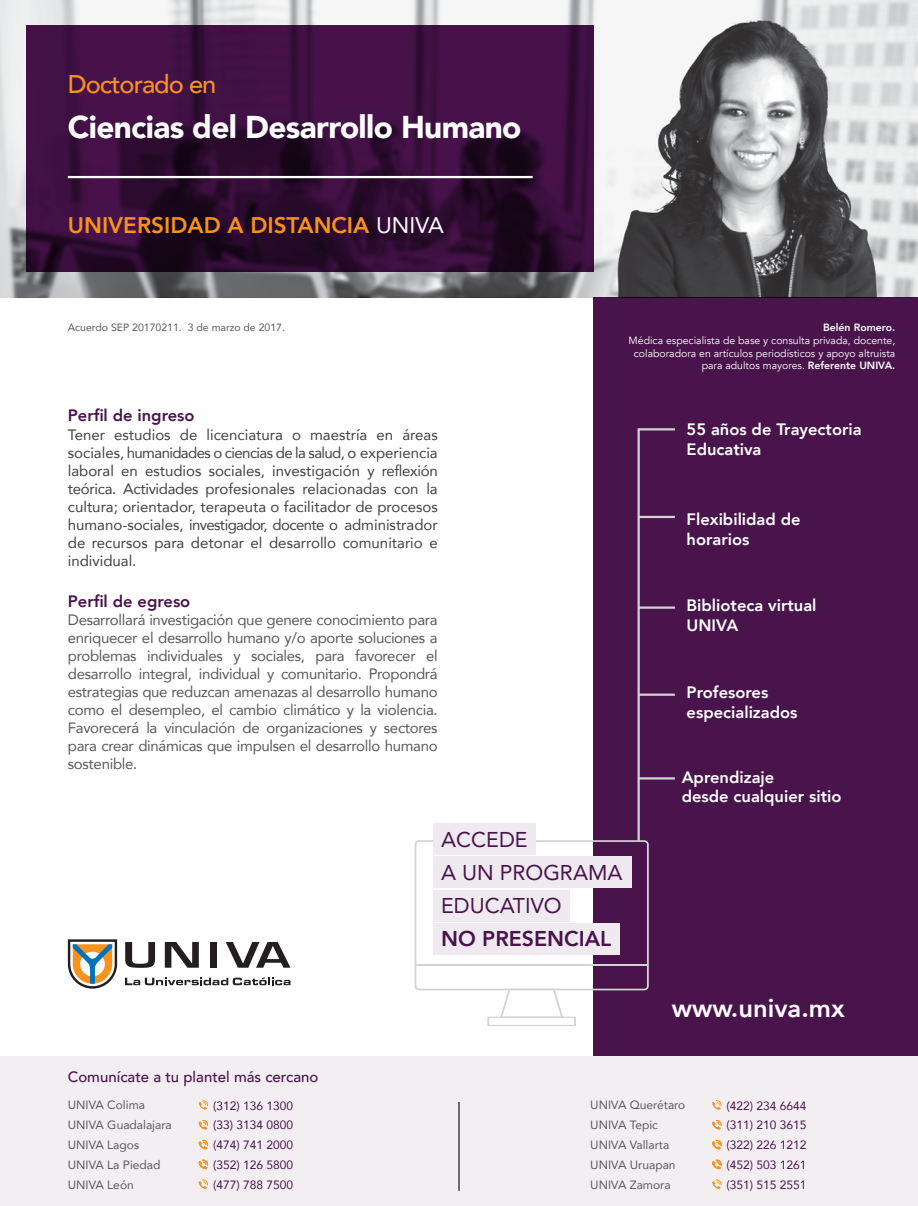
<style>
.page{position:relative;width:918px;height:1206px;background:#fff}
.page>*{position:absolute;margin:0;border:0;box-sizing:border-box;transform-origin:0 0}
.t1{font:900 31.5px "Avenir";letter-spacing:-.02em;color:#fff}
.t2{font:800 25.5px "Avenir";color:#fff}
.t3{font:500 25.5px "Avenir";letter-spacing:-.04em;color:#f7921e}
.t4{font:800 22.5px "Avenir";color:#f7921e}
.t5{font:21.3px/32.8px "Avenir";color:#49134c}
.t6{font:800 21.3px "Avenir";color:#49134c}
.t7{font:800 16.5px/19.8px "Avenir";color:#fff}
.t8{font:800 16.5px "Avenir";color:#49134c}
.t9{font:15px/18px "Avenir";letter-spacing:-.02em;color:#58595b;text-align:justify}
.t10{font:15px/18px "Avenir";color:#414042;text-align:justify}
.t11{font:500 15px "Avenir";color:#49134c}
.t12{font:12px/19.8px "Avenir";color:#49134c;text-align:justify}
.t13{font:12px/19.8px "Avenir";color:#58595b}
.t14{font:10.5px/12.6px "Avenir";color:#fff;text-align:right}
.t15{font:10.5px "Avenir";color:#58595b}
.t16{font:800 10.5px "Avenir";color:#fff}
.s1{font-weight:400;color:#fff}
.s2{font-weight:800}
</style>
<div class="page">
<img style="left:0;top:0;width:918px;height:298px">
<div style="left:594px;top:298px;width:324px;height:765px;background:#49134c"></div>
<svg style="left:26px;top:26px;width:568px;height:246px;background:#370e3a"></svg>
<div style="left:0;top:1056px;width:918px;height:150px;background:#f2eef2"></div>
<svg style="left:125px;top:942px;width:30px;height:25px"></svg>
<svg style="left:226px;top:942px;width:64px;height:25px"></svg>
<svg style="left:165px;top:942px;width:34px;height:25px"></svg>
<div style="left:210px;top:942px;width:7px;height:25px;background:#231f20"></div>
<svg style="left:125px;top:977px;width:166px;height:8px"></svg>
<svg style="left:68px;top:939px;width:49px;height:49px"></svg>
<svg style="left:415px;top:427px;width:260px;height:599px"></svg>
<hr style="left:458px;top:1102px;width:2px;height:88px;background:#414042">
<hr style="left:639px;top:516px;width:36px;height:2px;background:#d1d3d4">
<hr style="left:639px;top:606px;width:36px;height:3px;background:#d1d3d4">
<hr style="left:639px;top:693px;width:36px;height:3px;background:#d1d3d4">
<hr style="left:639px;top:777px;width:36px;height:2px;background:#d1d3d4">
<svg style="left:199px;top:1100px;width:9px;height:10px"></svg>
<svg style="left:199px;top:1120px;width:9px;height:9px"></svg>
<svg style="left:199px;top:1139px;width:9px;height:10px"></svg>
<svg style="left:199px;top:1159px;width:9px;height:10px"></svg>
<svg style="left:199px;top:1179px;width:9px;height:10px"></svg>
<svg style="left:712px;top:1100px;width:10px;height:10px"></svg>
<svg style="left:712px;top:1120px;width:10px;height:9px"></svg>
<svg style="left:712px;top:1139px;width:10px;height:10px"></svg>
<svg style="left:712px;top:1159px;width:10px;height:10px"></svg>
<svg style="left:712px;top:1179px;width:9px;height:10px"></svg>
<hr style="left:68px;top:176px;width:465px;height:2px;background:#fff">
<h2 class="t3" style="left:68px;top:62px;width:150px">Doctorado en</h2>
<h1 class="t1" style="left:68px;top:100px;width:455px">Ciencias del Desarrollo Humano</h1>
<h3 class="t4" style="left:68px;top:207px;width:378px">UNIVERSIDAD A DISTANCIA <span class="s1">UNIVA</span></h3>
<p class="t15" style="left:68px;top:319px;width:219px">Acuerdo SEP 20170211. 3 de marzo de 2017.</p>
<p class="t8" style="left:68px;top:403px;width:128px">Perfil de ingreso</p>
<p class="t10" style="left:68px;top:425px;width:371px">Tener estudios de licenciatura o maestría en áreas sociales, humanidades o ciencias de la salud, o experiencia laboral en estudios sociales, investigación y reflexión teórica. Actividades profesionales relacionadas con la cultura; orientador, terapeuta o facilitador de procesos humano-sociales, investigador, docente o administrador de recursos para detonar el desarrollo comunitario e individual.</p>
<p class="t8" style="left:68px;top:588px;width:124px">Perfil de egreso</p>
<p class="t9" style="left:68px;top:610px;width:371px">Desarrollará investigación que genere conocimiento para enriquecer el desarrollo humano y/o aporte soluciones a problemas individuales y sociales, para favorecer el desarrollo integral, individual y comunitario. Propondrá estrategias que reduzcan amenazas al desarrollo humano como el desempleo, el cambio climático y la violencia.<br>Favorecerá la vinculación de organizaciones y sectores para crear dinámicas que impulsen el desarrollo humano sostenible.</p>
<p class="t16" style="left:823px;top:319px;width:74px">Belén Romero.</p>
<p class="t14" style="left:629px;top:334px;width:268px">Médica especialista de base y consulta privada, docente, colaboradora en artículos periodísticos y apoyo altruista para adultos mayores. <span class="s2">Referente UNIVA.</span></p>
<p class="t7" style="left:687px;top:420px;width:177px">55 años de Trayectoria<br>Educativa</p>
<p class="t7" style="left:687px;top:509px;width:116px">Flexibilidad de horarios</p>
<p class="t7" style="left:687px;top:595px;width:131px">Biblioteca virtual<br>UNIVA</p>
<p class="t7" style="left:687px;top:683px;width:112px">Profesores especializados</p>
<p class="t7" style="left:682px;top:767px;width:161px">Aprendizaje<br>desde cualquier sitio</p>
<p class="t11" style="left:68px;top:1064px;width:252px">Comunícate a tu plantel más cercano</p>
<p class="t13" style="left:68px;top:1095px;width:79px">UNIVA Colima</p>
<p class="t12" style="left:213px;top:1095px;width:82px">(312) 136 1300</p>
<p class="t13" style="left:68px;top:1114px;width:105px">UNIVA Guadalajara</p>
<p class="t12" style="left:213px;top:1115px;width:82px">(33) 3134 0800</p>
<p class="t13" style="left:68px;top:1134px;width:73px">UNIVA Lagos</p>
<p class="t12" style="left:213px;top:1134px;width:82px">(474) 741 2000</p>
<p class="t13" style="left:68px;top:1154px;width:94px">UNIVA La Piedad</p>
<p class="t12" style="left:213px;top:1154px;width:82px">(352) 126 5800</p>
<p class="t13" style="left:68px;top:1174px;width:67px">UNIVA León</p>
<p class="t12" style="left:213px;top:1174px;width:82px">(477) 788 7500</p>
<h3 class="t5" style="left:441px;top:822px;width:183px">ACCEDE<br>A UN PROGRAMA<br>EDUCATIVO</h3>
<h3 class="t6" style="left:441px;top:921px;width:172px">NO PRESENCIAL</h3>
<h2 class="t2" style="left:672px;top:988px;width:174px">www.univa.mx</h2>
<p class="t13" style="left:590px;top:1095px;width:97px">UNIVA Querétaro<br>UNIVA Tepic<br>UNIVA Vallarta<br>UNIVA Uruapan<br>UNIVA Zamora</p>
<p class="t12" style="left:727px;top:1095px;width:82px">(422) 234 6644 (311) 210 3615 (322) 226 1212 (452) 503 1261</p>
<p class="t12" style="left:727px;top:1174px;width:82px">(351) 515 2551</p>
</div>
